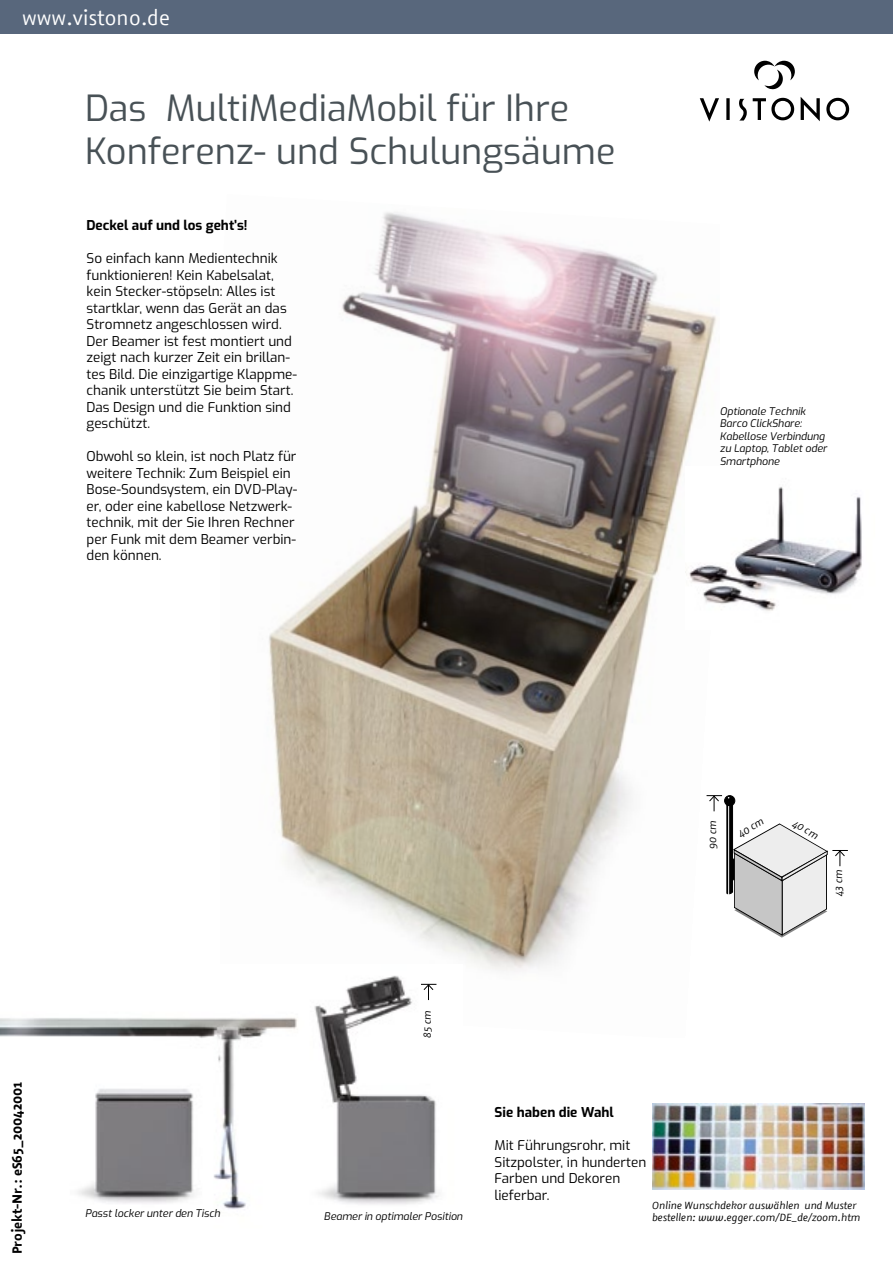
<style>
.page{position:relative;width:893px;height:1263px;background:#fff}
.page>*{position:absolute;margin:0;border:0;box-sizing:border-box;transform-origin:0 0}
.t1{font:36px/43.2px "Exo";color:#485156}
.t2{font:21px "Azuro";color:#fff}
.t3{font:13.5px/16.5px "Exo";color:#000}
.t4{font:700 13.5px "Exo";color:#000}
.t5{font:700 13.5px "Azuro";color:#000}
.t6{font:italic 10.5px/12.6px "Exo";color:#000}
.t7{font:italic 10.5px/12.6px "Azuro";color:#000}
</style>
<div class="page">
<img style="left:269px;top:212px;width:448px;height:759px">
<img style="left:652px;top:1103px;width:213px;height:86px">
<img style="left:685px;top:467px;width:177px;height:162px">
<img style="left:0;top:965px;width:462px;height:244px">
<svg style="left:706px;top:795px;width:142px;height:142px"></svg>
<svg style="left:421px;top:984px;width:15px;height:16px"></svg>
<div style="left:0;top:0;width:893px;height:34px;background:#58677c"></div>
<svg style="left:699px;top:61px;width:151px;height:61px"></svg>
<h2 class="t2" style="left:22px;top:3px;width:150px">www.vistono.de</h2>
<h1 class="t1" style="left:85px;top:85px;width:532px">Das MultiMediaMobil für Ihre<br>Konferenz- und Schulungsäume</h1>
<p class="t4" style="left:87px;top:215px;width:162px">Deckel auf und los geht’s!</p>
<p class="t3" style="left:87px;top:250px;width:212px">So einfach kann Medientechnik funktionieren! Kein Kabelsalat, kein Stecker-stöpseln: Alles ist startklar, wenn das Gerät an das<br>Stromnetz angeschlossen wird.<br>Der Beamer ist fest montiert und zeigt nach kurzer Zeit ein brillan&shy;tes Bild. Die einzigartige Klappme&shy;chanik unterstützt Sie beim Start.<br>Das Design und die Funktion sind geschützt.</p>
<p class="t3" style="left:87px;top:447px;width:212px">Obwohl so klein, ist noch Platz für weitere Technik: Zum Beispiel ein<br>Bose-Soundsystem, ein DVD-Play&shy;er, oder eine kabellose Netzwerk&shy;technik, mit der Sie Ihren Rechner per Funk mit dem Beamer verbin&shy;den können.</p>
<p class="t6" style="left:720px;top:404px;width:109px">Optionale Technik<br>Barco ClickShare:<br>Kabellose Verbindung zu Laptop, Tablet oder<br>Smartphone</p>
<p class="t5" style="left:7px;top:1254px;width:174px;rotate:-90deg">Projekt-Nr.: eS65_20042001</p>
<p class="t7" style="left:706px;top:849px;width:30px;rotate:-90deg">90 cm</p>
<p class="t7" style="left:736px;top:828px;width:29px;rotate:-30deg">40 cm</p>
<p class="t7" style="left:797px;top:817px;width:29px;rotate:30deg">40 cm</p>
<p class="t7" style="left:832px;top:896px;width:28px;rotate:-90deg">43 cm</p>
<p class="t7" style="left:420px;top:1037px;width:29px;rotate:-90deg">85 cm</p>
<p class="t6" style="left:85px;top:1206px;width:137px">Passt locker unter den Tisch</p>
<p class="t6" style="left:324px;top:1209px;width:140px">Beamer in optimaler Position</p>
<p class="t4" style="left:495px;top:1102px;width:121px">Sie haben die Wahl</p>
<p class="t3" style="left:495px;top:1136px;width:153px">Mit Führungsrohr, mit<br>Sitzpolster, in hunderten<br>Farben und Dekoren lieferbar.</p>
<p class="t7" style="left:652px;top:1198px;width:210px">Online Wunschdekor auswählen und Muster bestellen: www.egger.com/DE_de/zoom.htm</p>
</div>
